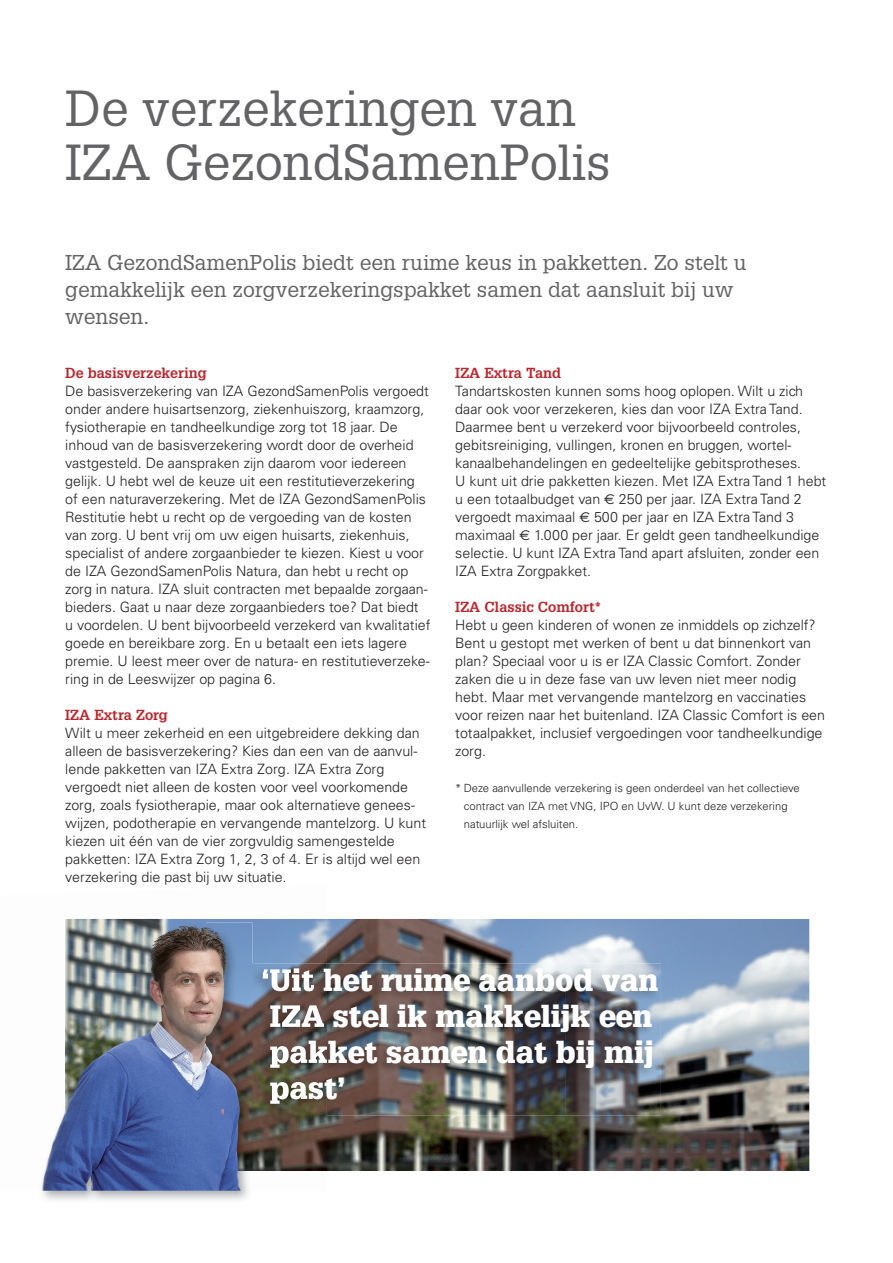
<style>
.page{position:relative;width:893px;height:1263px;background:#fff}
.page>*{position:absolute;margin:0;border:0;box-sizing:border-box;transform-origin:0 0}
.t1{font:49.5px/54px "Glypha";color:#636366}
.t2{font:900 30px/36px "Glypha";color:#fff}
.t3{font:21px/27px "Glypha";color:#636366}
.t4{font:300 14.25px/18px "Univers";color:#231f20}
.t5{font:700 14.25px "Glypha";color:#b7282e}
.t6{font:300 11.25px/18px "Univers";color:#231f20}
.s1{font-family:"Euro Sans";font-weight:400}
</style>
<div class="page">
<img style="left:326px;top:919px;width:483px;height:252px">
<img style="left:326px;top:963px;width:335px;height:152px">
<img style="left:326px;top:968px;width:333px;height:23px">
<img style="left:326px;top:1004px;width:326px;height:28px">
<img style="left:326px;top:1040px;width:328px;height:28px">
<img style="left:326px;top:1077px;width:18px;height:27px">
<img style="left:252px;top:963px;width:74px;height:208px">
<img style="left:65px;top:919px;width:261px;height:44px">
<img style="left:263px;top:968px;width:63px;height:23px">
<img style="left:270px;top:1004px;width:56px;height:28px">
<img style="left:270px;top:1040px;width:56px;height:28px">
<img style="left:270px;top:1077px;width:56px;height:27px">
<img style="left:42px;top:1111px;width:50px;height:80px">
<img style="left:92px;top:1171px;width:156px;height:20px">
<img style="left:65px;top:922px;width:187px;height:249px">
<img style="left:250px;top:963px;width:2px;height:152px">
<h1 class="t1" style="left:65px;top:80px;width:547px">De verzekeringen van<br>IZA GezondSamenPolis</h1>
<h3 class="t3" style="left:65px;top:249px;width:683px">IZA GezondSamenPolis biedt een ruime keus in pakketten. Zo stelt u gemakkelijk een zorgverzekeringspakket samen dat aansluit bij uw wensen.</h3>
<p class="t5" style="left:65px;top:364px;width:143px">De basisverzekering</p>
<p class="t4" style="left:65px;top:382px;width:367px">De basisverzekering van IZA GezondSamenPolis vergoedt onder andere huisartsenzorg, ziekenhuiszorg, kraamzorg, fysiotherapie en tandheelkundige zorg tot 18 jaar. De inhoud van de basisverzekering wordt door de overheid vastgesteld. De aanspraken zijn daarom voor iedereen gelijk. U hebt wel de keuze uit een restitutieverzekering of een naturaverzekering. Met de IZA GezondSamenPolis Restitutie hebt u recht op de vergoeding van de kosten van zorg. U bent vrij om uw eigen huisarts, ziekenhuis, specialist of andere zorgaanbieder te kiezen. Kiest u voor de IZA GezondSamenPolis Natura, dan hebt u recht op zorg in natura. IZA sluit contracten met bepaalde zorgaan&shy;bieders. Gaat u naar deze zorgaanbieders toe? Dat biedt<br>u voordelen. U bent bijvoorbeeld verzekerd van kwalitatief goede en bereikbare zorg. En u betaalt een iets lagere premie. U leest meer over de natura- en restitutieverzeke&shy;ring in de Leeswijzer op pagina 6.</p>
<p class="t5" style="left:65px;top:706px;width:104px">IZA Extra Zorg</p>
<p class="t4" style="left:65px;top:724px;width:362px">Wilt u meer zekerheid en een uitgebreidere dekking dan alleen de basisverzekering? Kies dan een van de aanvul&shy;lende pakketten van IZA Extra Zorg. IZA Extra Zorg vergoedt niet alleen de kosten voor veel voorkomende zorg, zoals fysiotherapie, maar ook alternatieve genees&shy;wijzen, podotherapie en vervangende mantelzorg. U kunt kiezen uit één van de vier zorgvuldig samengestelde pakketten: IZA Extra Zorg 1, 2, 3 of 4. Er is altijd wel een verzekering die past bij uw situatie.</p>
<p class="t5" style="left:455px;top:364px;width:107px">IZA Extra Tand</p>
<p class="t4" style="left:455px;top:382px;width:373px">Tandartskosten kunnen soms hoog oplopen. Wilt u zich daar ook voor verzekeren, kies dan voor IZA Extra Tand.<br>Daarmee bent u verzekerd voor bijvoorbeeld controles, gebitsreiniging, vullingen, kronen en bruggen, wortel&shy;kanaalbehandelingen en gedeeltelijke gebitsprotheses.<br>U kunt uit drie pakketten kiezen. Met IZA Extra Tand 1 hebt u een totaalbudget van <span class="s1">€</span> 250 per jaar. IZA Extra Tand 2 vergoedt maximaal <span class="s1">€</span> 500 per jaar en IZA Extra Tand 3 maximaal <span class="s1">€</span> 1.000 per jaar. Er geldt geen tandheelkundige selectie. U kunt IZA Extra Tand apart afsluiten, zonder een IZA Extra Zorgpakket.</p>
<p class="t5" style="left:455px;top:598px;width:147px">IZA Classic Comfort*</p>
<p class="t4" style="left:455px;top:616px;width:371px">Hebt u geen kinderen of wonen ze inmiddels op zichzelf?<br>Bent u gestopt met werken of bent u dat binnenkort van plan? Speciaal voor u is er IZA Classic Comfort. Zonder zaken die u in deze fase van uw leven niet meer nodig hebt. Maar met vervangende mantelzorg en vaccinaties voor reizen naar het buitenland. IZA Classic Comfort is een totaalpakket, inclusief vergoedingen voor tandheelkundige zorg.</p>
<p class="t6" style="left:464px;top:779px;width:338px;text-indent:-9px">* Deze aanvullende verzekering is geen onderdeel van het collectieve contract van IZA met VNG, IPO en UvW. U kunt deze verzekering natuurlijk wel afsluiten.</p>
<h2 class="t2" style="left:261px;top:962px;width:399px">‘Uit het ruime aanbod van<br>IZA stel ik makkelijk een pakket samen dat bij mij</h2>
</div>
